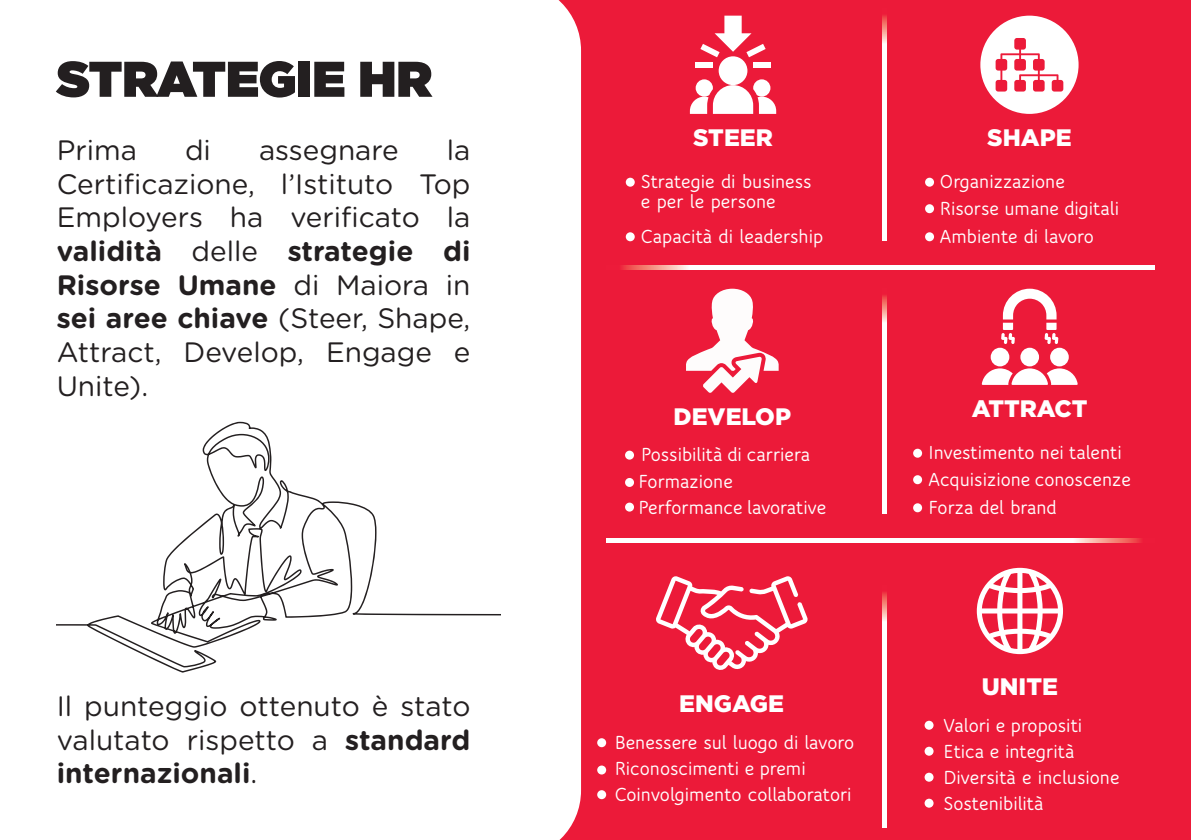
<style>
.page{position:relative;width:1191px;height:840px;background:#fff}
.page>*{position:absolute;margin:0;border:0;box-sizing:border-box;transform-origin:0 0}
.t1{font:900 50px "Gotham";color:#231f20}
.t2{font:28px/33.6px "Gotham Rounded";color:#231f20;text-align:justify}
.t3{font:900 23.8px "Gotham";color:#fff}
.t4{font:700 20.4px/27.4px "Speak Pro";color:#fff}
.s1{font-weight:700}
</style>
<div class="page">
<div style="left:500px;top:0;width:691px;height:839px;background:#ec1a39"></div>
<svg style="left:882px;top:592px;width:4px;height:234px"></svg>
<svg style="left:882px;top:295px;width:4px;height:218px"></svg>
<svg style="left:882px;top:15px;width:4px;height:226px"></svg>
<svg style="left:621px;top:265px;width:533px;height:4px;background:#fdf1f0"></svg>
<svg style="left:606px;top:538px;width:536px;height:4px;background:#fdf1f0"></svg>
<div style="left:924px;top:720px;width:9px;height:9px;background:#fff;border-radius:50%"></div>
<div style="left:924px;top:772px;width:9px;height:9px;background:#fff;border-radius:50%"></div>
<div style="left:924px;top:798px;width:9px;height:9px;background:#fff;border-radius:50%"></div>
<div style="left:924px;top:746px;width:9px;height:9px;background:#fff;border-radius:50%"></div>
<svg style="left:976px;top:567px;width:87px;height:86px"></svg>
<svg style="left:981px;top:288px;width:96px;height:96px"></svg>
<div style="left:913px;top:448px;width:9px;height:9px;background:#fff;border-radius:50%"></div>
<div style="left:913px;top:475px;width:9px;height:9px;background:#fff;border-radius:50%"></div>
<div style="left:913px;top:503px;width:9px;height:9px;background:#fff;border-radius:50%"></div>
<div style="left:980px;top:16px;width:98px;height:98px;background:#fff;border-radius:50%"></div>
<svg style="left:995px;top:38px;width:68px;height:53px"></svg>
<div style="left:925px;top:178px;width:9px;height:8px;background:#fff;border-radius:50%"></div>
<div style="left:925px;top:204px;width:9px;height:9px;background:#fff;border-radius:50%"></div>
<div style="left:925px;top:232px;width:9px;height:9px;background:#fff;border-radius:50%"></div>
<div style="left:718px;top:56px;width:29px;height:29px;background:#fff;border-radius:50%"></div>
<div style="left:753px;top:62px;width:17px;height:6px;background:#fff"></div>
<svg style="left:700px;top:16px;width:65px;height:41px"></svg>
<div style="left:695px;top:62px;width:18px;height:6px;background:#fff"></div>
<svg style="left:690px;top:79px;width:86px;height:35px"></svg>
<div style="left:626px;top:178px;width:9px;height:8px;background:#fff;border-radius:50%"></div>
<div style="left:626px;top:232px;width:9px;height:9px;background:#fff;border-radius:50%"></div>
<svg style="left:656px;top:576px;width:152px;height:94px"></svg>
<svg style="left:597px;top:737px;width:9px;height:9px"></svg>
<div style="left:597px;top:765px;width:9px;height:9px;background:#fff;border-radius:50%"></div>
<svg style="left:597px;top:789px;width:9px;height:9px"></svg>
<svg style="left:686px;top:288px;width:93px;height:104px"></svg>
<div style="left:625px;top:450px;width:9px;height:9px;background:#fff;border-radius:50%"></div>
<svg style="left:625px;top:477px;width:9px;height:9px"></svg>
<div style="left:625px;top:502px;width:9px;height:9px;background:#fff;border-radius:50%"></div>
<svg style="left:56px;top:0;width:525px;height:839px"></svg>
<svg style="left:57px;top:421px;width:443px;height:251px"></svg>
<h1 class="t1" style="left:57px;top:43px;width:377px">STRATEGIE HR</h1>
<h2 class="t2" style="left:57px;top:132px;width:415px;text-indent:390px">la Certificazione, l’Istituto Top Employers ha verificato la <span class="s1">validità</span> delle <span class="s1">strategie di Risorse Umane</span> di Maiora in <span class="s1">sei aree chiave</span> (Steer, Shape, Attract, Develop, Engage e Unite).</h2>
<h2 class="t2" style="left:57px;top:132px;width:82px">Prima</h2>
<h2 class="t2" style="left:185px;top:132px;width:27px">di</h2>
<h2 class="t2" style="left:259px;top:132px;width:141px">assegnare</h2>
<h2 class="t2" style="left:57px;top:687px;width:415px">Il punteggio ottenuto è stato valutato rispetto a <span class="s1">standard internazionali</span>.</h2>
<p class="t3" style="left:693px;top:121px;width:81px">STEER</p>
<p class="t4" style="left:640px;top:171px;width:172px;line-height:20px">Strategie di business e per le persone</p>
<p class="t4" style="left:640px;top:222px;width:184px">Capacità di leadership</p>
<p class="t3" style="left:673px;top:400px;width:119px">DEVELOP</p>
<p class="t4" style="left:641px;top:440px;width:171px">Possibilità di carriera</p>
<p class="t4" style="left:638px;top:467px;width:96px">Formazione</p>
<p class="t4" style="left:638px;top:493px;width:189px">Performance lavorative</p>
<p class="t3" style="left:679px;top:687px;width:106px">ENGAGE</p>
<p class="t4" style="left:614px;top:729px;width:241px;line-height:26px">Benessere sul luogo di lavoro<br>Riconoscimenti e premi<br>Coinvolgimento collaboratori</p>
<p class="t3" style="left:987px;top:121px;width:86px">SHAPE</p>
<p class="t4" style="left:940px;top:167px;width:181px">Organizzazione<br>Risorse umane digitali<br>Ambiente di lavoro</p>
<p class="t3" style="left:971px;top:392px;width:117px">ATTRACT</p>
<p class="t4" style="left:928px;top:438px;width:204px">Investimento nei talenti<br>Acquisizione conoscenze<br>Forza del brand</p>
<p class="t3" style="left:982px;top:669px;width:78px">UNITE</p>
<p class="t4" style="left:943px;top:711px;width:140px">Valori e propositi</p>
<p class="t4" style="left:943px;top:763px;width:178px;line-height:26px">Diversità e inclusione<br>Sostenibilità</p>
<p class="t4" style="left:943px;top:737px;width:132px">Etica e integrità</p>
</div>
